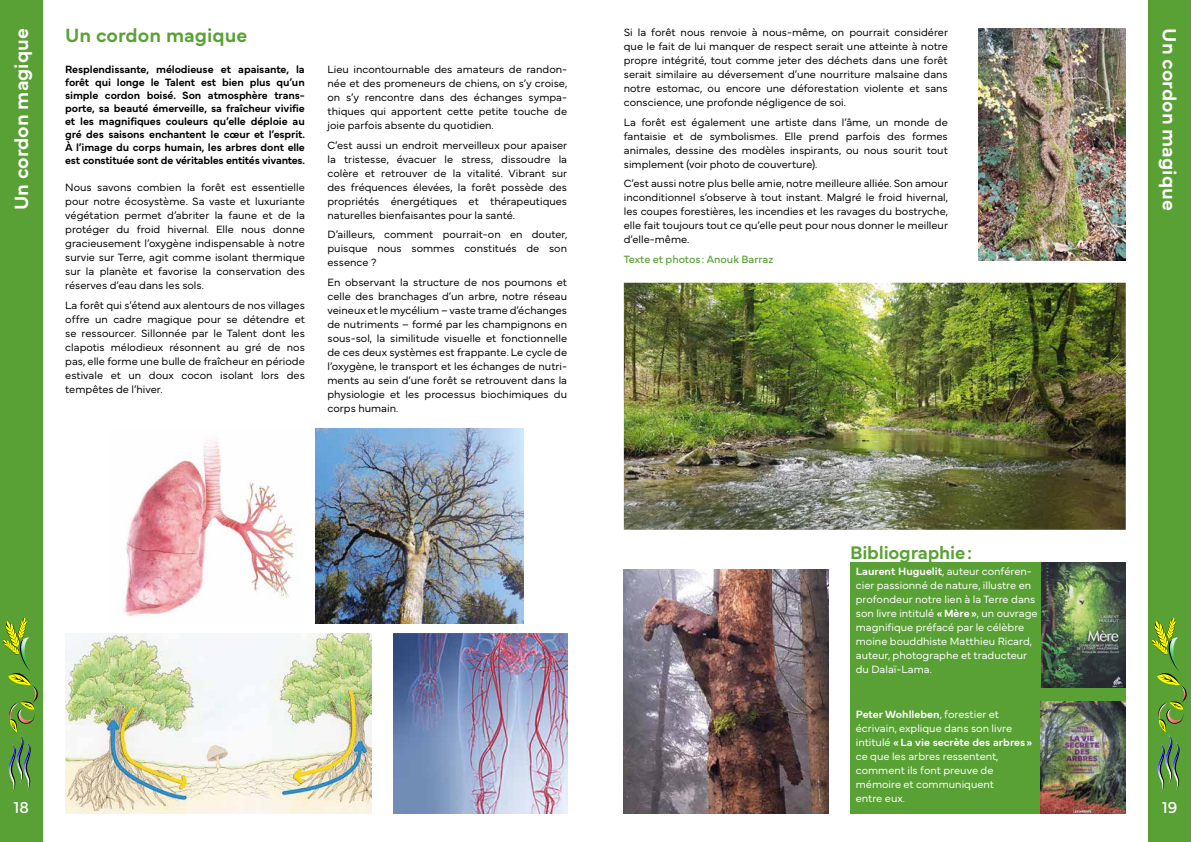
<style>
.page{position:relative;width:1191px;height:842px;background:#fff}
.page>*{position:absolute;margin:0;border:0;box-sizing:border-box;transform-origin:0 0}
.t1{font:600 20px "Mundial";color:#fff}
.t2{font:600 20px "Mundial";color:#5aa135}
.t3{font:600 19px "Mundial";letter-spacing:-.01em;color:#5aa135}
.t4{font:16.5px "Mundial";color:#fff}
.t5{font:300 11px/14px "Mundial";color:#000;text-align:justify}
.t6{font:300 11px/14px "Mundial";color:#fff}
.t7{font:600 11px/13px "Mundial";letter-spacing:-.02em;color:#000;text-align:justify}
.t8{font:11px "Mundial";color:#5aa135}
.s1{font-weight:600}
</style>
<div class="page">
<div style="left:0;top:0;width:43px;height:842px;background:#5aa135"></div>
<div style="left:1148px;top:0;width:43px;height:842px;background:#5aa135"></div>
<img style="left:3px;top:617px;width:35px;height:176px">
<img style="left:1152px;top:617px;width:35px;height:176px">
<img style="left:624px;top:283px;width:501px;height:247px">
<img style="left:978px;top:28px;width:147px;height:232px">
<img style="left:624px;top:570px;width:204px;height:244px">
<div style="left:850px;top:562px;width:275px;height:251px;background:#5aa135"></div>
<img style="left:1040px;top:702px;width:85px;height:112px">
<img style="left:1041px;top:562px;width:84px;height:126px">
<img style="left:65px;top:633px;width:306px;height:181px">
<img style="left:124px;top:440px;width:173px;height:177px">
<img style="left:315px;top:429px;width:209px;height:194px">
<img style="left:394px;top:633px;width:173px;height:181px">
<h1 class="t1" style="left:6px;top:210px;width:183px;rotate:-90deg">Un cordon magique</h1>
<p class="t5" style="left:624px;top:24px;width:326px">Si la forêt nous renvoie à nous-même, on pourrait considérer que le fait de lui manquer de respect serait une atteinte à notre propre intégrité, tout comme jeter des déchets dans une forêt serait similaire au déversement d’une nourriture malsaine dans notre estomac, ou encore une déforestation violente et sans conscience, une profonde négligence de soi.</p>
<h1 class="t2" style="left:65px;top:20px;width:183px">Un cordon magique</h1>
<p class="t7" style="left:65px;top:62px;width:241px">Resplendissante, mélodieuse et apaisante, la forêt qui longe le Talent est bien plus qu’un simple cordon boisé. Son atmosphère trans&shy;porte, sa beauté émerveille, sa fraîcheur vivifie et les magnifiques couleurs qu’elle déploie au gré des saisons enchantent le cœur et l’esprit.<br>À l’image du corps humain, les arbres dont elle est constituée sont de véritables entités vivantes.</p>
<p class="t5" style="left:327px;top:61px;width:241px">Lieu incontournable des amateurs de randon&shy;née et des promeneurs de chiens, on s’y croise, on s’y rencontre dans des échanges sympa&shy;thiques qui apportent cette petite touche de joie parfois absente du quotidien.</p>
<p class="t5" style="left:327px;top:137px;width:241px">C’est aussi un endroit merveilleux pour apaiser la tristesse, évacuer le stress, dissoudre la colère et retrouver de la vitalité. Vibrant sur des fréquences élevées, la forêt possède des propriétés énergétiques et thérapeutiques naturelles bienfaisantes pour la santé.</p>
<p class="t5" style="left:327px;top:226px;width:241px">D’ailleurs, comment pourrait-on en douter, puisque nous sommes constitués de son essence ?</p>
<p class="t5" style="left:327px;top:274px;width:241px">En observant la structure de nos poumons et celle des branchages d’un arbre, notre réseau veineux et le mycélium – vaste trame d’échanges de nutriments – formé par les champignons en sous-sol, la similitude visuelle et fonctionnelle de ces deux systèmes est frappante. Le cycle de l’oxygène, le transport et les échanges de nutri&shy;ments au sein d’une forêt se retrouvent dans la physiologie et les processus biochimiques du corps humain.</p>
<p class="t5" style="left:624px;top:114px;width:325px">La forêt est également une artiste dans l’âme, un monde de fantaisie et de symbolismes. Elle prend parfois des formes animales, dessine des modèles inspirants, ou nous sourit tout simplement (voir photo de couverture).</p>
<p class="t5" style="left:624px;top:175px;width:326px">C’est aussi notre plus belle amie, notre meilleure alliée. Son amour inconditionnel s’observe à tout instant. Malgré le froid hivernal, les coupes forestières, les incendies et les ravages du bostryche, elle fait toujours tout ce qu’elle peut pour nous donner le meilleur d’elle-même.</p>
<p class="t8" style="left:624px;top:251px;width:151px">Texte et photos : Anouk Barraz</p>
<p class="t5" style="left:65px;top:179px;width:241px">Nous savons combien la forêt est essentielle pour notre écosystème. Sa vaste et luxuriante végétation permet d’abriter la faune et de la protéger du froid hivernal. Elle nous donne gracieusement l’oxygène indispensable à notre survie sur Terre, agit comme isolant thermique sur la planète et favorise la conservation des réserves d’eau dans les sols.</p>
<p class="t5" style="left:65px;top:297px;width:241px">La forêt qui s’étend aux alentours de nos villages offre un cadre magique pour se détendre et se ressourcer. Sillonnée par le Talent dont les clapotis mélodieux résonnent au gré de nos pas, elle forme une bulle de fraîcheur en période estivale et un doux cocon isolant lors des tempêtes de l’hiver.</p>
<h2 class="t3" style="left:850px;top:537px;width:124px">Bibliographie:</h2>
<h1 class="t1" style="left:1185px;top:28px;width:183px;rotate:90deg">Un cordon magique</h1>
<p class="t6" style="left:855px;top:564px;width:183px"><span class="s1">Laurent Huguelit</span>, auteur conféren&shy;cier passionné de nature, illustre en profondeur notre lien à la Terre dans son livre intitulé <span class="s1">«Mère»</span>, un ouvrage magnifique préfacé par le célèbre moine bouddhiste Matthieu Ricard, auteur, photographe et traducteur du Dalaï-Lama.</p>
<p class="t6" style="left:855px;top:707px;width:178px"><span class="s1">Peter Wohlleben</span>, forestier et écrivain, explique dans son livre intitulé <span class="s1">«La vie secrète des arbres» </span>ce que les arbres ressentent, comment ils font preuve de mémoire et communiquent<br>entre eux.</p>
<h3 class="t4" style="left:14px;top:795px;width:16px">18</h3>
<h3 class="t4" style="left:1162px;top:795px;width:17px">19</h3>
</div>
